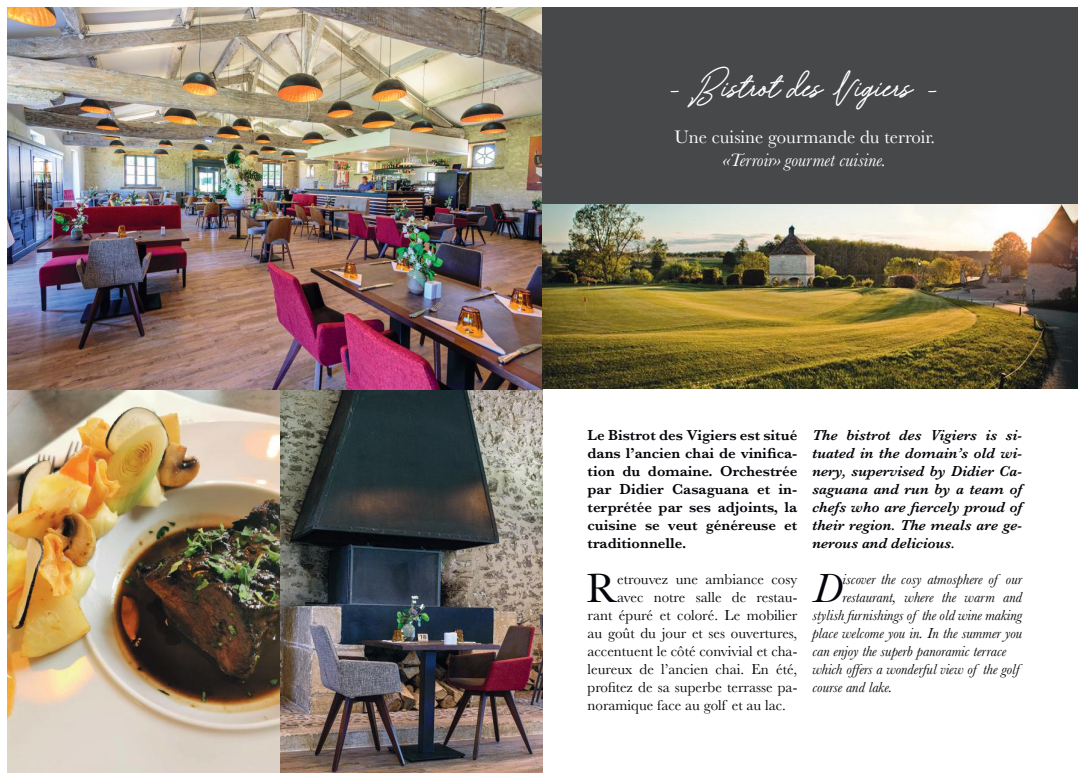
<style>
.page{position:relative;width:1085px;height:780px;background:#fff}
.page>*{position:absolute;margin:0;border:0;box-sizing:border-box;transform-origin:0 0}
.t1{font:42.12px "Baskerville";color:#05060b}
.t2{font:italic 42.12px "Baskerville";color:#05060b}
.t3{font:37.5px "Romantina";color:#fff}
.t4{font:18.75px "Baskerville";color:#fff}
.t5{font:italic 18.75px "Baskerville";color:#fff}
.t6{font:15px "Baskerville";color:#05060b}
.t7{font:italic 15px "Baskerville";color:#05060b}
.t8{font:italic 600 15px/18px "Baskerville";color:#05060b;text-align:justify}
.t9{font:600 15px/18px "Baskerville";color:#05060b;text-align:justify}
</style>
<div class="page">
<img style="left:7px;top:7px;width:535px;height:765px">
<img style="left:542px;top:204px;width:535px;height:185px">
<div style="left:542px;top:7px;width:535px;height:197px;background:#464849"></div>
<h2 class="t3" style="left:665px;top:53px;width:280px">- Bistrot des Vigiers -</h2>
<p class="t4" style="left:674px;top:125px;width:262px">Une cuisine gourmande du terroir.</p>
<p class="t5" style="left:723px;top:147px;width:164px">«Terroir» gourmet cuisine.</p>
<p class="t9" style="left:587px;top:426px;width:211px">Le Bistrot des Vigiers est situé dans l’ancien chai de vinifica&shy;tion du domaine. Orchestrée par Didier Casaguana et in&shy;terprétée par ses adjoints, la cuisine se veut généreuse et traditionnelle.</p>
<h1 class="t1" style="left:586px;top:561px;width:32px">R</h1>
<p class="t6" style="left:617px;top:569px;width:182px">etrouvez une ambiance cosy</p>
<p class="t6" style="left:617px;top:587px;width:182px">avec notre salle de restau-</p>
<p class="t6" style="left:587px;top:605px;width:211px">rant épuré et coloré. Le mobilier</p>
<p class="t6" style="left:587px;top:623px;width:211px">au goût du jour et ses ouvertures,</p>
<p class="t6" style="left:587px;top:641px;width:211px">accentuent le côté convivial et cha-</p>
<p class="t6" style="left:587px;top:659px;width:211px">leureux de l’ancien chai. En été,</p>
<p class="t6" style="left:587px;top:677px;width:211px">profitez de sa superbe terrasse pa-</p>
<p class="t6" style="left:587px;top:695px;width:200px">noramique face au golf et au lac.</p>
<p class="t8" style="left:812px;top:426px;width:211px">The bistrot des Vigiers is si&shy;tuated in the domain’s old wi&shy;nery, supervised by Didier Ca&shy;saguana and run by a team of chefs who are fiercely proud of their region. The meals are ge&shy;nerous and delicious.</p>
<h1 class="t2" style="left:813px;top:560px;width:30px">D</h1>
<p class="t7" style="left:842px;top:569px;width:181px">iscover the cosy atmosphere of our</p>
<p class="t7" style="left:842px;top:587px;width:181px">restaurant, where the warm and</p>
<p class="t7" style="left:812px;top:605px;width:211px">stylish furnishings of the old wine making</p>
<p class="t7" style="left:812px;top:623px;width:211px">place welcome you in. In the summer you</p>
<p class="t7" style="left:812px;top:641px;width:195px">can enjoy the superb panoramic terrace</p>
<p class="t7" style="left:812px;top:659px;width:208px">which offers a wonderful view of the golf</p>
<p class="t7" style="left:812px;top:677px;width:81px">course and lake.</p>
</div>
